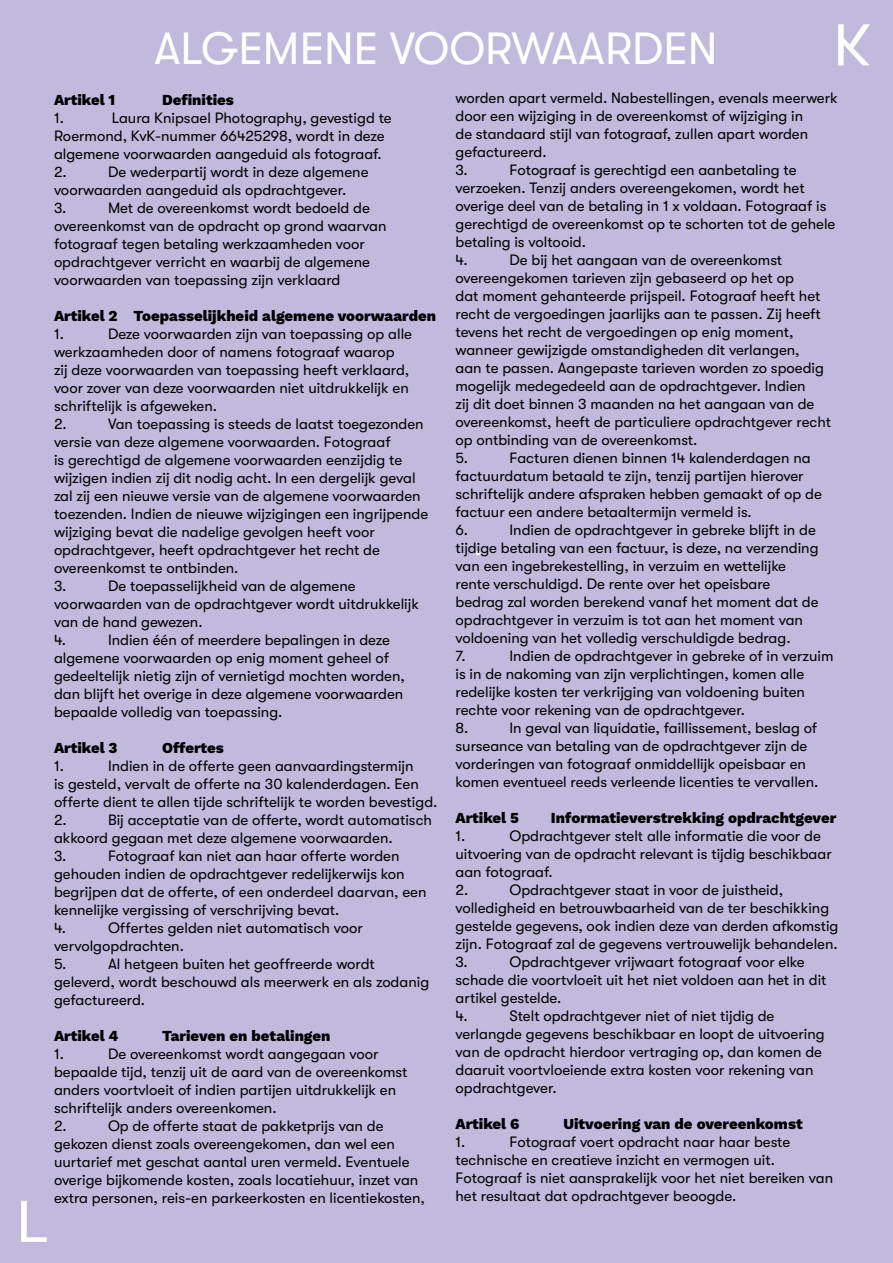
<style>
.page{position:relative;width:893px;height:1263px;background:#c1badd}
.page>*{position:absolute;margin:0;border:0;box-sizing:border-box;transform-origin:0 0}
.t1{font:45px "GT Walsheim";color:#fff}
.t2{font:15px/18px "GT Walsheim";color:#000}
.t3{font:15px "Work Sans";color:#000}
</style>
<div class="page">
<h1 class="t1" style="left:154px;top:24px;width:565px">ALGEMENE VOORWAARDEN</h1>
<p class="t3" style="left:54px;top:89px;width:63px">Artikel 1</p>
<p class="t3" style="left:162px;top:89px;width:73px">Definities</p>
<p class="t2" style="left:54px;top:109px;width:11px">1.</p>
<p class="t2" style="left:54px;top:109px;width:339px;text-indent:58px">Laura Knipsael Photography, gevestigd te Roermond, KvK-nummer 66425298, wordt in deze algemene voorwaarden aangeduid als fotograaf.<br>2.</p>
<p class="t2" style="left:54px;top:163px;width:316px;text-indent:54px">De wederpartij wordt in deze algemene voorwaarden aangeduid als opdrachtgever.<br>3.</p>
<p class="t2" style="left:54px;top:199px;width:334px;text-indent:54px">Met de overeenkomst wordt bedoeld de overeenkomst van de opdracht op grond waarvan fotograaf tegen betaling werkzaamheden voor opdrachtgever verricht en waarbij de algemene voorwaarden van toepassing zijn verklaard</p>
<p class="t3" style="left:54px;top:305px;width:384px">Artikel 2 Toepasselijkheid algemene voorwaarden</p>
<p class="t2" style="left:54px;top:325px;width:11px">1.</p>
<p class="t2" style="left:54px;top:325px;width:360px;text-indent:54px">Deze voorwaarden zijn van toepassing op alle werkzaamheden door of namens fotograaf waarop zij deze voorwaarden van toepassing heeft verklaard, voor zover van deze voorwaarden niet uitdrukkelijk en schriftelijk is afgeweken.<br>2.</p>
<p class="t2" style="left:54px;top:415px;width:376px;text-indent:54px">Van toepassing is steeds de laatst toegezonden versie van deze algemene voorwaarden. Fotograaf<br>is gerechtigd de algemene voorwaarden eenzijdig te wijzigen indien zij dit nodig acht. In een dergelijk geval zal zij een nieuwe versie van de algemene voorwaarden toezenden. Indien de nieuwe wijzigingen een ingrijpende wijziging bevat die nadelige gevolgen heeft voor opdrachtgever, heeft opdrachtgever het recht de overeenkomst te ontbinden.<br>3.</p>
<p class="t2" style="left:54px;top:577px;width:366px;text-indent:54px">De toepasselijkheid van de algemene voorwaarden van de opdrachtgever wordt uitdrukkelijk van de hand gewezen.<br>4.</p>
<p class="t2" style="left:54px;top:631px;width:352px;text-indent:54px">Indien één of meerdere bepalingen in deze algemene voorwaarden op enig moment geheel of gedeeltelijk nietig zijn of vernietigd mochten worden, dan blijft het overige in deze algemene voorwaarden bepaalde volledig van toepassing.</p>
<p class="t3" style="left:54px;top:737px;width:65px">Artikel 3</p>
<p class="t3" style="left:162px;top:737px;width:63px">Offertes</p>
<p class="t2" style="left:54px;top:757px;width:11px">1.</p>
<p class="t2" style="left:54px;top:757px;width:385px;text-indent:54px">Indien in de offerte geen aanvaardingstermijn<br>is gesteld, vervalt de offerte na 30 kalenderdagen. Een offerte dient te allen tijde schriftelijk te worden bevestigd.<br>2.</p>
<p class="t2" style="left:54px;top:811px;width:379px;text-indent:54px">Bij acceptatie van de offerte, wordt automatisch akkoord gegaan met deze algemene voorwaarden.<br>3.</p>
<p class="t2" style="left:54px;top:847px;width:374px;text-indent:54px">Fotograaf kan niet aan haar offerte worden gehouden indien de opdrachtgever redelijkerwijs kon begrijpen dat de offerte, of een onderdeel daarvan, een kennelijke vergissing of verschrijving bevat.<br>4.</p>
<p class="t2" style="left:54px;top:919px;width:310px;text-indent:54px">Offertes gelden niet automatisch voor vervolgopdrachten.<br>5.</p>
<p class="t2" style="left:54px;top:955px;width:377px;text-indent:54px">Al hetgeen buiten het geoffreerde wordt geleverd, wordt beschouwd als meerwerk en als zodanig gefactureerd.</p>
<p class="t3" style="left:54px;top:1025px;width:66px">Artikel 4</p>
<p class="t3" style="left:162px;top:1025px;width:170px">Tarieven en betalingen</p>
<p class="t2" style="left:54px;top:1045px;width:11px">1.</p>
<p class="t2" style="left:54px;top:1045px;width:355px;text-indent:54px">De overeenkomst wordt aangegaan voor bepaalde tijd, tenzij uit de aard van de overeenkomst anders voortvloeit of indien partijen uitdrukkelijk en schriftelijk anders overeenkomen.<br>2.</p>
<p class="t2" style="left:54px;top:1117px;width:372px;text-indent:54px">Op de offerte staat de pakketprijs van de gekozen dienst zoals overeengekomen, dan wel een uurtarief met geschat aantal uren vermeld. Eventuele overige bijkomende kosten, zoals locatiehuur, inzet van extra personen, reis-en parkeerkosten en licentiekosten,</p>
<p class="t2" style="left:455px;top:89px;width:384px">worden apart vermeld. Nabestellingen, evenals meerwerk door een wijziging in de overeenkomst of wijziging in<br>de standaard stijl van fotograaf, zullen apart worden gefactureerd.<br>3.</p>
<p class="t2" style="left:455px;top:161px;width:381px;text-indent:54px">Fotograaf is gerechtigd een aanbetaling te verzoeken. Tenzij anders overeengekomen, wordt het overige deel van de betaling in 1 x voldaan. Fotograaf is gerechtigd de overeenkomst op te schorten tot de gehele betaling is voltooid.<br>4.</p>
<p class="t2" style="left:455px;top:251px;width:377px;text-indent:54px">De bij het aangaan van de overeenkomst overeengekomen tarieven zijn gebaseerd op het op<br>dat moment gehanteerde prijspeil. Fotograaf heeft het recht de vergoedingen jaarlijks aan te passen. Zij heeft tevens het recht de vergoedingen op enig moment, wanneer gewijzigde omstandigheden dit verlangen,<br>aan te passen. Aangepaste tarieven worden zo spoedig mogelijk medegedeeld aan de opdrachtgever. Indien<br>zij dit doet binnen 3 maanden na het aangaan van de overeenkomst, heeft de particuliere opdrachtgever recht op ontbinding van de overeenkomst.<br>5.</p>
<p class="t2" style="left:455px;top:449px;width:368px;text-indent:54px">Facturen dienen binnen 14 kalenderdagen na factuurdatum betaald te zijn, tenzij partijen hierover schriftelijk andere afspraken hebben gemaakt of op de factuur een andere betaaltermijn vermeld is.<br>6.</p>
<p class="t2" style="left:455px;top:521px;width:365px;text-indent:54px">Indien de opdrachtgever in gebreke blijft in de tijdige betaling van een factuur, is deze, na verzending van een ingebrekestelling, in verzuim en wettelijke rente verschuldigd. De rente over het opeisbare bedrag zal worden berekend vanaf het moment dat de opdrachtgever in verzuim is tot aan het moment van voldoening van het volledig verschuldigde bedrag.<br>7.</p>
<p class="t2" style="left:455px;top:647px;width:380px;text-indent:54px">Indien de opdrachtgever in gebreke of in verzuim is in de nakoming van zijn verplichtingen, komen alle redelijke kosten ter verkrijging van voldoening buiten rechte voor rekening van de opdrachtgever.<br>8.</p>
<p class="t2" style="left:455px;top:719px;width:364px;text-indent:54px">In geval van liquidatie, faillissement, beslag of surseance van betaling van de opdrachtgever zijn de vorderingen van fotograaf onmiddellijk opeisbaar en komen eventueel reeds verleende licenties te vervallen.</p>
<p class="t3" style="left:455px;top:806px;width:65px">Artikel 5</p>
<p class="t3" style="left:551px;top:806px;width:287px">Informatieverstrekking opdrachtgever</p>
<p class="t2" style="left:455px;top:827px;width:11px">1.</p>
<p class="t2" style="left:455px;top:827px;width:378px;text-indent:54px">Opdrachtgever stelt alle informatie die voor de uitvoering van de opdracht relevant is tijdig beschikbaar aan fotograaf.<br>2.</p>
<p class="t2" style="left:455px;top:881px;width:384px;text-indent:54px">Opdrachtgever staat in voor de juistheid, volledigheid en betrouwbaarheid van de ter beschikking gestelde gegevens, ook indien deze van derden afkomstig zijn. Fotograaf zal de gegevens vertrouwelijk behandelen.<br>3.</p>
<p class="t2" style="left:455px;top:953px;width:373px;text-indent:54px">Opdrachtgever vrijwaart fotograaf voor elke schade die voortvloeit uit het niet voldoen aan het in dit artikel gestelde.<br>4.</p>
<p class="t2" style="left:455px;top:1007px;width:371px;text-indent:54px">Stelt opdrachtgever niet of niet tijdig de verlangde gegevens beschikbaar en loopt de uitvoering van de opdracht hierdoor vertraging op, dan komen de daaruit voortvloeiende extra kosten voor rekening van opdrachtgever.</p>
<p class="t3" style="left:455px;top:1112px;width:65px">Artikel 6</p>
<p class="t3" style="left:563px;top:1112px;width:241px">Uitvoering van de overeenkomst</p>
<p class="t2" style="left:455px;top:1133px;width:11px">1.</p>
<p class="t2" style="left:455px;top:1133px;width:379px;text-indent:54px">Fotograaf voert opdracht naar haar beste technische en creatieve inzicht en vermogen uit.<br>Fotograaf is niet aansprakelijk voor het niet bereiken van het resultaat dat opdrachtgever beoogde.</p>
</div>
